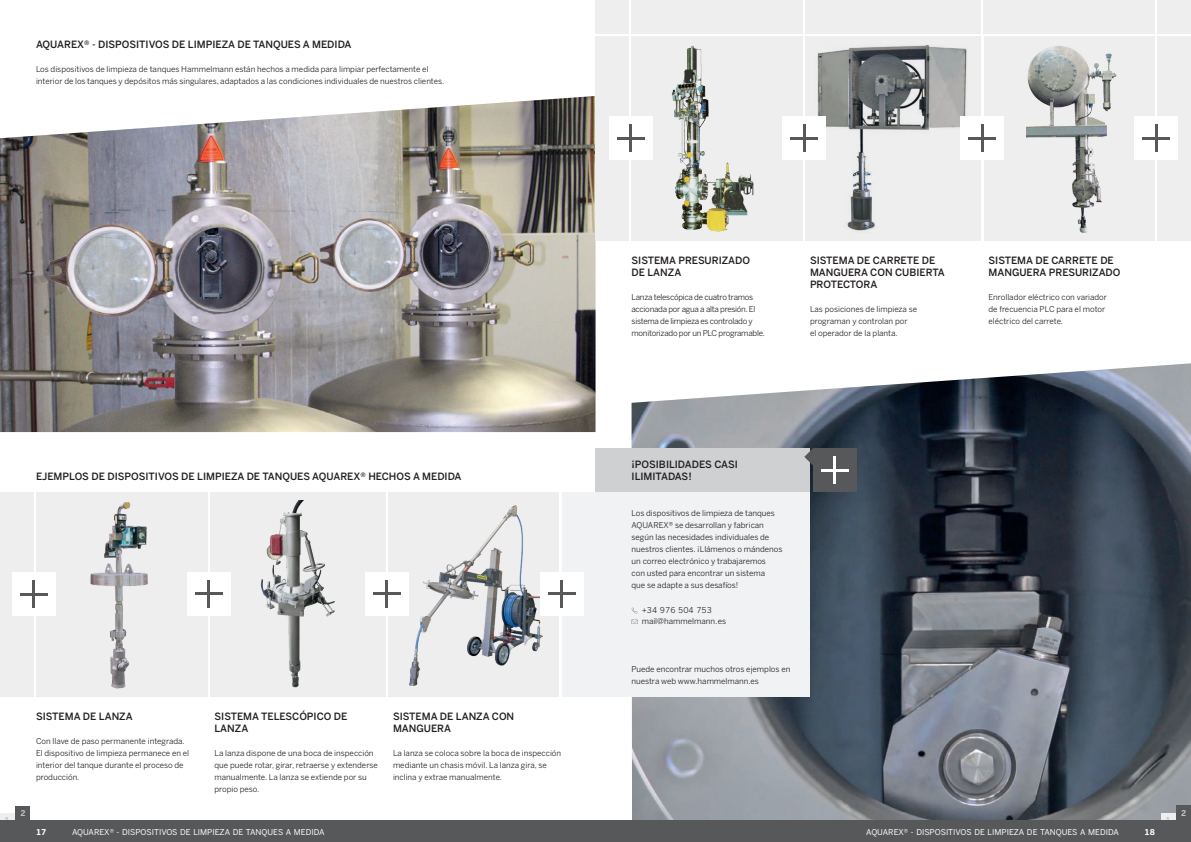
<style>
.page{position:relative;width:1191px;height:842px;background:#fff}
.page>*{position:absolute;margin:0;border:0;box-sizing:border-box;transform-origin:0 0}
.Bodytext{font:500 10px/12px "Benton Sans";color:#231f20}
.Aufzählung_Überschri{font:500 10px "Benton Sans";color:#231f20}
.Bodytext-2{font:8px/12px "Benton Sans";color:#231f20}
.Bodytext-3{font:8px/12px "Benton Sans";letter-spacing:-.03em;color:#231f20}
.t1{font:8px "Benton Sans";color:#fff}
.Fließtext{font:8px "Benton Sans";color:#231f20}
.t2{font:700 8px "Benton Sans";color:#c1c2c4}
.t3{font:700 8px "Benton Sans";color:#fff}
</style>
<div class="page">
<img style="left:631px;top:363px;width:560px;height:457px">
<div style="left:1176px;top:806px;width:15px;height:36px;background:#57585a"></div>
<div style="left:1161px;top:813px;width:14px;height:29px;background:#eeeeef"></div>
<div style="left:595px;top:820px;width:596px;height:22px;background:#57585a"></div>
<div style="left:16px;top:806px;width:14px;height:36px;background:#57585a"></div>
<div style="left:0;top:813px;width:14px;height:29px;background:#eeeeef"></div>
<div style="left:0;top:821px;width:595px;height:21px;background:#57585a"></div>
<img style="left:0;top:96px;width:595px;height:336px">
<div style="left:36px;top:492px;width:171px;height:204px;background:#eeeeef"></div>
<img style="left:90px;top:502px;width:58px;height:186px">
<div style="left:210px;top:492px;width:175px;height:204px;background:#eeeeef"></div>
<img style="left:260px;top:500px;width:75px;height:188px">
<div style="left:388px;top:492px;width:171px;height:204px;background:#eeeeef"></div>
<img style="left:409px;top:506px;width:134px;height:180px">
<div style="left:631px;top:36px;width:171px;height:204px;background:#eeeeef"></div>
<div style="left:805px;top:36px;width:176px;height:204px;background:#eeeeef"></div>
<img style="left:671px;top:45px;width:83px;height:187px">
<img style="left:817px;top:44px;width:150px;height:187px">
<div style="left:984px;top:36px;width:170px;height:204px;background:#eeeeef"></div>
<img style="left:1026px;top:46px;width:90px;height:186px">
<div style="left:0;top:492px;width:33px;height:204px;background:#eeeeef"></div>
<div style="left:595px;top:36px;width:33px;height:204px;background:#eeeeef"></div>
<div style="left:805px;top:0;width:176px;height:33px;background:#eeeeef"></div>
<div style="left:631px;top:0;width:171px;height:33px;background:#eeeeef"></div>
<div style="left:595px;top:0;width:33px;height:33px;background:#eeeeef"></div>
<div style="left:984px;top:0;width:171px;height:33px;background:#eeeeef"></div>
<div style="left:1157px;top:0;width:34px;height:33px;background:#eeeeef"></div>
<div style="left:1157px;top:36px;width:34px;height:204px;background:#eeeeef"></div>
<div style="left:562px;top:492px;width:248px;height:204px;background:#f1f2f3"></div>
<svg style="left:631px;top:608px;width:6px;height:5px"></svg>
<svg style="left:631px;top:620px;width:7px;height:4px"></svg>
<div style="left:595px;top:448px;width:215px;height:44px;background:#cfd0d2"></div>
<svg style="left:804px;top:448px;width:8px;height:17px"></svg>
<div style="left:812px;top:448px;width:44px;height:44px;background:#57585a"></div>
<hr style="left:833px;top:456px;width:2px;height:28px;background:#fff">
<hr style="left:821px;top:469px;width:27px;height:2px;background:#fff">
<div style="left:782px;top:116px;width:44px;height:44px;background:#fff"></div>
<hr style="left:803px;top:124px;width:2px;height:28px;background:#57585a">
<hr style="left:790px;top:137px;width:28px;height:2px;background:#57585a">
<div style="left:960px;top:116px;width:44px;height:44px;background:#fff"></div>
<hr style="left:981px;top:124px;width:2px;height:28px;background:#57585a">
<hr style="left:968px;top:137px;width:28px;height:2px;background:#57585a">
<div style="left:187px;top:572px;width:43px;height:43px;background:#fff"></div>
<hr style="left:207px;top:580px;width:3px;height:27px;background:#57585a">
<hr style="left:195px;top:592px;width:27px;height:3px;background:#57585a">
<div style="left:12px;top:572px;width:44px;height:44px;background:#fff"></div>
<hr style="left:33px;top:580px;width:2px;height:28px;background:#57585a">
<hr style="left:20px;top:593px;width:28px;height:2px;background:#57585a">
<div style="left:539px;top:572px;width:44px;height:43px;background:#fff"></div>
<hr style="left:560px;top:580px;width:2px;height:27px;background:#57585a">
<hr style="left:548px;top:592px;width:27px;height:3px;background:#57585a">
<div style="left:365px;top:572px;width:44px;height:43px;background:#fff"></div>
<hr style="left:386px;top:580px;width:2px;height:27px;background:#57585a">
<hr style="left:373px;top:592px;width:28px;height:3px;background:#57585a">
<div style="left:609px;top:116px;width:44px;height:44px;background:#fff"></div>
<hr style="left:630px;top:124px;width:2px;height:28px;background:#57585a">
<hr style="left:617px;top:137px;width:28px;height:2px;background:#57585a">
<div style="left:1134px;top:116px;width:44px;height:44px;background:#fff"></div>
<hr style="left:1155px;top:124px;width:2px;height:28px;background:#57585a">
<hr style="left:1142px;top:137px;width:28px;height:2px;background:#57585a">
<p class="Bodytext" style="left:36px;top:38px;width:317px">AQUAREX® - DISPOSITIVOS DE LIMPIEZA DE TANQUES A MEDIDA</p>
<p class="Bodytext-2" style="left:36px;top:63px;width:410px">Los dispositivos de limpieza de tanques Hammelmann están hechos a medida para limpiar perfectamente el interior de los tanques y depósitos más singulares, adaptados a las condiciones individuales de nuestros clientes.</p>
<p class="Aufzählung_Überschri" style="left:36px;top:470px;width:427px">EJEMPLOS DE DISPOSITIVOS DE LIMPIEZA DE TANQUES AQUAREX® HECHOS A MEDIDA</p>
<p class="t2" style="left:4px;top:816px;width:7px">1</p>
<p class="t2" style="left:20px;top:808px;width:7px">2</p>
<p class="Bodytext" style="left:36px;top:710px;width:98px">SISTEMA DE LANZA</p>
<p class="Bodytext-2" style="left:36px;top:735px;width:155px">Con llave de paso permanente integrada.<br>El dispositivo de limpieza permanece en el interior del tanque durante el proceso de producción.</p>
<p class="Bodytext" style="left:214px;top:710px;width:134px">SISTEMA TELESCÓPICO DE<br>LANZA</p>
<p class="Bodytext-2" style="left:214px;top:747px;width:165px">La lanza dispone de una boca de inspección que puede rotar, girar, retraerse y extenderse manualmente. La lanza se extiende por su propio peso.</p>
<p class="t3" style="left:36px;top:827px;width:12px">17</p>
<p class="t1" style="left:72px;top:827px;width:254px">AQUAREX® - DISPOSITIVOS DE LIMPIEZA DE TANQUES A MEDIDA</p>
<p class="Bodytext" style="left:393px;top:710px;width:123px">SISTEMA DE LANZA CON<br>MANGUERA</p>
<p class="Bodytext-2" style="left:393px;top:747px;width:170px">La lanza se coloca sobre la boca de inspección mediante un chasis móvil. La lanza gira, se inclina y extrae manualmente.</p>
<p class="Bodytext" style="left:631px;top:254px;width:120px">SISTEMA PRESURIZADO<br>DE LANZA</p>
<p class="Bodytext-3" style="left:631px;top:291px;width:135px">Lanza telescópica de cuatro tramos accionada por agua a alta presión. El sistema de limpieza es controlado y monitorizado por un PLC programable.</p>
<p class="Bodytext" style="left:810px;top:254px;width:136px">SISTEMA DE CARRETE DE<br>MANGUERA CON CUBIERTA<br>PROTECTORA</p>
<p class="Bodytext-2" style="left:810px;top:303px;width:109px">Las posiciones de limpieza se programan y controlan por<br>el operador de la planta.</p>
<p class="Bodytext" style="left:988px;top:254px;width:134px">SISTEMA DE CARRETE DE<br>MANGUERA PRESURIZADO</p>
<p class="Bodytext-2" style="left:988px;top:291px;width:120px">Enrollador eléctrico con variador de frecuencia PLC para el motor eléctrico del carrete.</p>
<p class="Bodytext" style="left:631px;top:458px;width:108px">¡POSIBILIDADES CASI<br>ILIMITADAS!</p>
<p class="Bodytext-2" style="left:631px;top:507px;width:152px">Los dispositivos de limpieza de tanques AQUAREX® se desarrollan y fabrican según las necesidades individuales de nuestros clientes. ¡Llámenos o mándenos un correo electrónico y trabajaremos<br>con usted para encontrar un sistema<br>que se adapte a sus desafíos!</p>
<p class="Fließtext" style="left:641px;top:605px;width:72px">+34 976 504 753</p>
<p class="Fließtext" style="left:641px;top:616px;width:86px">mail@hammelmann.es</p>
<p class="Bodytext-2" style="left:631px;top:663px;width:160px">Puede encontrar muchos otros ejemplos en nuestra web www.hammelmann.es</p>
<p class="t1" style="left:866px;top:827px;width:254px">AQUAREX® - DISPOSITIVOS DE LIMPIEZA DE TANQUES A MEDIDA</p>
<p class="t3" style="left:1144px;top:827px;width:12px">18</p>
<p class="t2" style="left:1165px;top:815px;width:7px">1</p>
<p class="t2" style="left:1181px;top:808px;width:7px">2</p>
</div>
